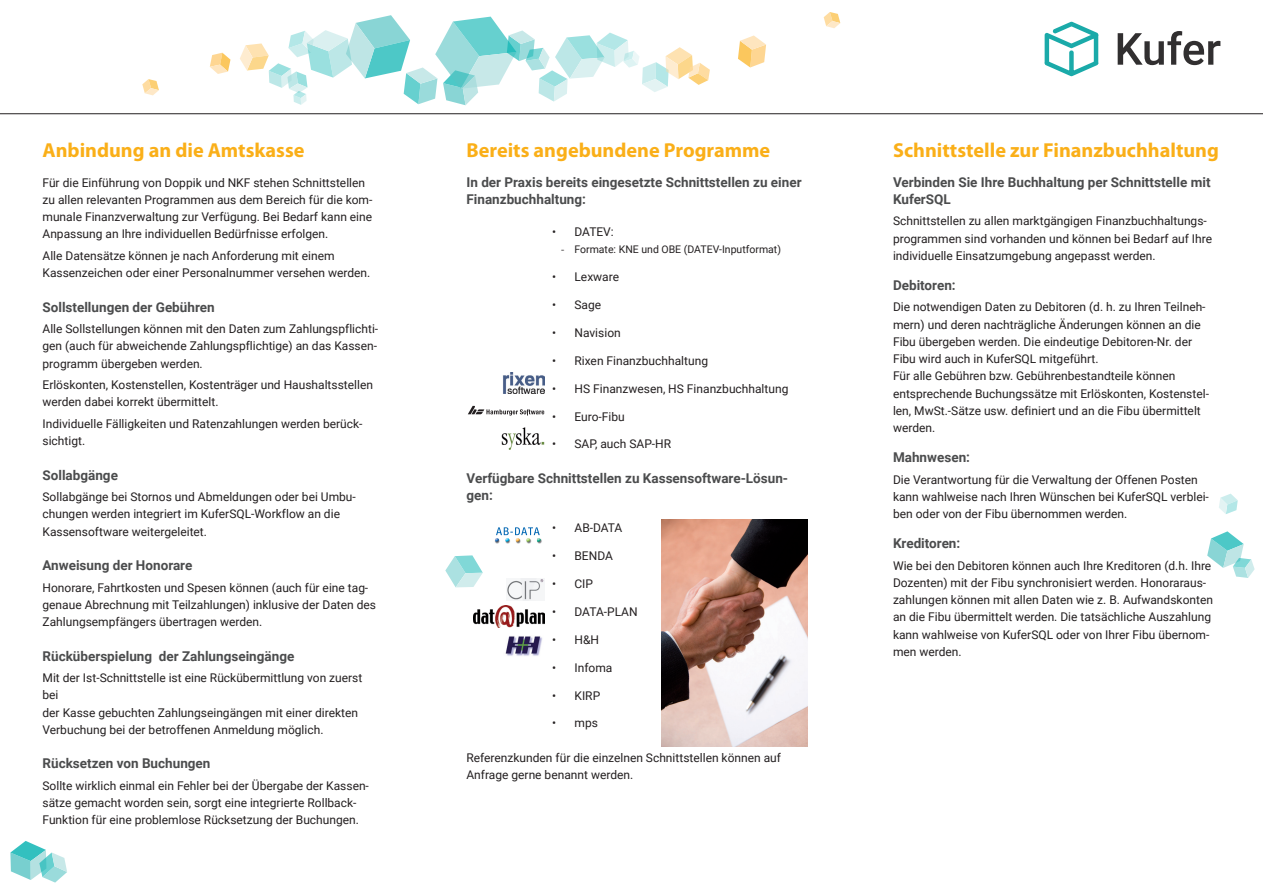
<style>
.page{position:relative;width:1263px;height:893px;background:#fff}
.page>*{position:absolute;margin:0;border:0;box-sizing:border-box;transform-origin:0 0}
.t1{font:700 20.25px "Myriad Pro";color:#faaf18}
.t2{font:700 13.5px/17.2px "Roboto";color:#4b4c4d}
.t3{font:12px/17.2px "Roboto";color:#231f20}
.t4{font:10.5px "Roboto";color:#231f20}
.s1{font-family:"Myriad Pro"}
</style>
<div class="page">
<img style="left:474px;top:606px;width:70px;height:21px">
<img style="left:495px;top:535px;width:47px;height:9px">
<img style="left:496px;top:527px;width:44px;height:8px">
<svg style="left:495px;top:538px;width:4px;height:4px"></svg>
<svg style="left:505px;top:538px;width:4px;height:4px"></svg>
<svg style="left:516px;top:538px;width:4px;height:4px"></svg>
<svg style="left:526px;top:538px;width:4px;height:4px"></svg>
<svg style="left:537px;top:538px;width:4px;height:4px"></svg>
<img style="left:507px;top:579px;width:37px;height:21px">
<svg style="left:468px;top:406px;width:76px;height:10px"></svg>
<img style="left:502px;top:428px;width:42px;height:21px">
<img style="left:505px;top:636px;width:37px;height:20px">
<img style="left:661px;top:520px;width:146px;height:227px">
<img style="left:503px;top:372px;width:41px;height:22px">
<svg style="left:445px;top:555px;width:38px;height:32px"></svg>
<svg style="left:1207px;top:531px;width:47px;height:47px"></svg>
<svg style="left:1219px;top:494px;width:19px;height:20px"></svg>
<svg style="left:10px;top:841px;width:57px;height:42px"></svg>
<hr style="left:0;top:113px;width:1263px;height:1px;background:#231f20">
<svg style="left:210px;top:53px;width:20px;height:21px"></svg>
<svg style="left:240px;top:15px;width:470px;height:90px"></svg>
<svg style="left:738px;top:35px;width:28px;height:32px"></svg>
<svg style="left:824px;top:12px;width:16px;height:16px"></svg>
<svg style="left:142px;top:79px;width:17px;height:16px"></svg>
<svg style="left:1045px;top:22px;width:54px;height:54px"></svg>
<svg style="left:1118px;top:31px;width:102px;height:34px"></svg>
<h1 class="t1" style="left:43px;top:137px;width:263px">Anbindung an die Amtskasse</h1>
<p class="t3" style="left:43px;top:173px;width:331px">Für die Einführung von Doppik und NKF stehen Schnittstellen zu allen relevanten Programmen aus dem Bereich für die kom&shy;munale Finanzverwaltung zur Verfügung. Bei Bedarf kann eine Anpassung an Ihre individuellen Bedürfnisse erfolgen.</p>
<p class="t3" style="left:43px;top:246px;width:329px">Alle Datensätze können je nach Anforderung mit einem<br>Kassenzeichen oder einer Personalnummer versehen werden.</p>
<p class="t2" style="left:43px;top:298px;width:174px">Sollstellungen der Gebühren</p>
<p class="t3" style="left:43px;top:320px;width:337px;text-align:justify">Alle Sollstellungen können mit den Daten zum Zahlungspflichti&shy;gen (auch für abweichende Zahlungspflichtige) an das Kassen&shy;programm übergeben werden.</p>
<p class="t3" style="left:43px;top:376px;width:332px">Erlöskonten, Kostenstellen, Kostenträger und Haushaltsstellen werden dabei korrekt übermittelt.</p>
<p class="t3" style="left:43px;top:414px;width:321px">Individuelle Fälligkeiten und Ratenzahlungen werden berück&shy;sichtigt.</p>
<p class="t2" style="left:43px;top:466px;width:77px">Sollabgänge</p>
<p class="t3" style="left:43px;top:488px;width:314px">Sollabgänge bei Stornos und Abmeldungen oder bei Umbu&shy;chungen werden integriert im KuferSQL-Workflow an die<br>Kassensoftware weitergeleitet.</p>
<p class="t2" style="left:43px;top:556px;width:151px">Anweisung der Honorare</p>
<p class="t3" style="left:43px;top:578px;width:335px">Honorare, Fahrtkosten und Spesen können (auch für eine tag&shy;genaue Abrechnung mit Teilzahlungen) inklusive der Daten des<br>Zahlungsempfängers übertragen werden.</p>
<p class="t2" style="left:43px;top:647px;width:253px">Rücküberspielung der Zahlungseingänge</p>
<p class="t3" style="left:43px;top:669px;width:321px">Mit der Ist-Schnittstelle ist eine Rückübermittlung von zuerst bei<br>der Kasse gebuchten Zahlungseingängen mit einer direkten Verbuchung bei der betroffenen Anmeldung möglich.</p>
<p class="t2" style="left:43px;top:754px;width:169px">Rücksetzen von Buchungen</p>
<p class="t3" style="left:43px;top:777px;width:328px">Sollte wirklich einmal ein Fehler bei der Übergabe der Kassen&shy;sätze gemacht worden sein, sorgt eine integrierte Rollback-<br>Funktion für eine problemlose Rücksetzung der Buchungen.</p>
<h1 class="t1" style="left:466px;top:137px;width:305px">Bereits angebundene Programme</h1>
<p class="t2" style="left:466px;top:173px;width:337px">In der Praxis bereits eingesetzte Schnittstellen zu einer<br>Finanzbuchhaltung:</p>
<p class="t3" style="left:552px;top:223px;width:63px">• DATEV:</p>
<p class="t4" style="left:561px;top:242px;width:221px"><span class="s1">‐</span> Formate: KNE und OBE (DATEV-Inputformat)</p>
<p class="t3" style="left:552px;top:268px;width:69px">• Lexware</p>
<p class="t3" style="left:552px;top:296px;width:51px">• Sage</p>
<p class="t3" style="left:552px;top:324px;width:70px">• Navision</p>
<p class="t3" style="left:552px;top:351px;width:158px">• Rixen Finanzbuchhaltung</p>
<p class="t3" style="left:552px;top:379px;width:238px">• HS Finanzwesen, HS Finanzbuchhaltung</p>
<p class="t3" style="left:552px;top:407px;width:74px">• Euro-Fibu</p>
<p class="t3" style="left:552px;top:435px;width:121px">• SAP, auch SAP-HR</p>
<p class="t2" style="left:466px;top:469px;width:323px">Verfügbare Schnittstellen zu Kassensoftware-Lösun&shy;gen:</p>
<p class="t3" style="left:552px;top:519px;width:72px">• AB-DATA</p>
<p class="t3" style="left:552px;top:547px;width:62px">• BENDA</p>
<p class="t3" style="left:552px;top:575px;width:43px">• CIP</p>
<p class="t3" style="left:552px;top:603px;width:87px">• DATA-PLAN</p>
<p class="t3" style="left:552px;top:630px;width:49px">• H&amp;H</p>
<p class="t3" style="left:552px;top:658px;width:62px">• Infoma</p>
<p class="t3" style="left:552px;top:686px;width:50px">• KIRP</p>
<p class="t3" style="left:552px;top:714px;width:47px">• mps</p>
<p class="t3" style="left:466px;top:749px;width:316px">Referenzkunden für die einzelnen Schnittstellen können auf<br>Anfrage gerne benannt werden.</p>
<h1 class="t1" style="left:893px;top:137px;width:327px">Schnittstelle zur Finanzbuchhaltung</h1>
<p class="t2" style="left:893px;top:173px;width:319px">Verbinden Sie Ihre Buchhaltung per Schnittstelle mit<br>KuferSQL</p>
<p class="t3" style="left:893px;top:212px;width:321px">Schnittstellen zu allen marktgängigen Finanzbuchhaltungs&shy;programmen sind vorhanden und können bei Bedarf auf Ihre individuelle Einsatzumgebung angepasst werden.</p>
<p class="t2" style="left:893px;top:276px;width:64px">Debitoren:</p>
<p class="t3" style="left:893px;top:298px;width:317px">Die notwendigen Daten zu Debitoren (d. h. zu Ihren Teilneh&shy;mern) und deren nachträgliche Änderungen können an die Fibu übergeben werden. Die eindeutige Debitoren-Nr. der Fibu wird auch in KuferSQL mitgeführt.<br>Für alle Gebühren bzw. Gebührenbestandteile können entsprechende Buchungssätze mit Erlöskonten, Kostenstel&shy;len, MwSt.-Sätze usw. definiert und an die Fibu übermittelt werden.</p>
<p class="t2" style="left:893px;top:448px;width:79px">Mahnwesen:</p>
<p class="t3" style="left:893px;top:470px;width:317px">Die Verantwortung für die Verwaltung der Offenen Posten kann wahlweise nach Ihren Wünschen bei KuferSQL verblei&shy;ben oder von der Fibu übernommen werden.</p>
<p class="t2" style="left:893px;top:534px;width:69px">Kreditoren:</p>
<p class="t3" style="left:893px;top:556px;width:321px">Wie bei den Debitoren können auch Ihre Kreditoren (d.h. Ihre Dozenten) mit der Fibu synchronisiert werden. Honoraraus&shy;zahlungen können mit allen Daten wie z. B. Aufwandskonten an die Fibu übermittelt werden. Die tatsächliche Auszahlung kann wahlweise von KuferSQL oder von Ihrer Fibu übernom&shy;men werden.</p>
</div>
